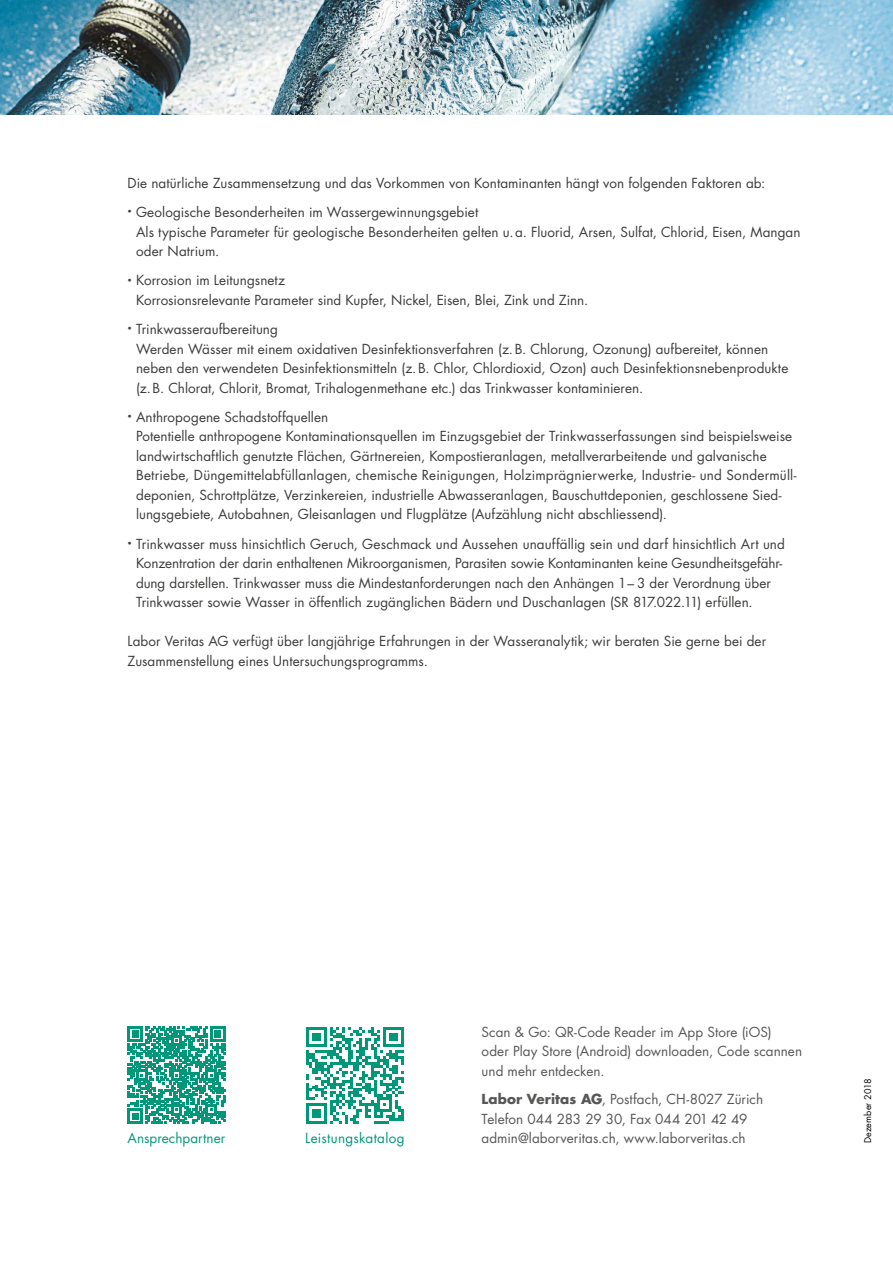
<style>
.page{position:relative;width:893px;height:1263px;background:#fff}
.page>*{position:absolute;margin:0;border:0;box-sizing:border-box;transform-origin:0 0}
.t1{font:13.5px/19.5px "Futura LT";letter-spacing:.005em;color:#3c3c3b}
.t2{font:13.5px/19.5px "Futura LT";letter-spacing:.005em;color:#575756}
.t3{font:13.5px "Futura LT";letter-spacing:.01em;color:#009879}
.t4{font:9px "Futura LT";letter-spacing:.015em;color:#000}
.s1{font-weight:700}
</style>
<div class="page">
<svg style="left:306px;top:1027px;width:97px;height:97px"></svg>
<svg style="left:128px;top:1026px;width:97px;height:98px"></svg>
<img style="left:0;top:0;width:893px;height:115px">
<p class="t1" style="left:128px;top:173px;width:639px">Die natürliche Zusammensetzung und das Vorkommen von Kontaminanten hängt von folgenden Faktoren ab:</p>
<p class="t1" style="left:136px;top:202px;width:666px;text-indent:-9px"><sup>•</sup> Geologische Besonderheiten im Wassergewinnungsgebiet<br>Als typische Parameter für geologische Besonderheiten gelten u.a. Fluorid, Arsen, Sulfat, Chlorid, Eisen, Mangan oder Natrium.</p>
<p class="t1" style="left:136px;top:271px;width:454px;text-indent:-9px"><sup>•</sup> Korrosion im Leitungsnetz<br>Korrosionsrelevante Parameter sind Kupfer, Nickel, Eisen, Blei, Zink und Zinn.</p>
<p class="t1" style="left:136px;top:319px;width:654px;text-indent:-9px"><sup>•</sup> Trinkwasseraufbereitung<br>Werden Wässer mit einem oxidativen Desinfektionsverfahren (z.B. Chlorung, Ozonung) aufbereitet, können neben den verwendeten Desinfektionsmitteln (z.B. Chlor, Chlordioxid, Ozon) auch Desinfektionsnebenprodukte (z.B. Chlorat, Chlorit, Bromat, Trihalogenmethane etc.) das Trinkwasser kontaminieren.</p>
<p class="t1" style="left:136px;top:407px;width:662px;text-indent:-9px"><sup>•</sup> Anthropogene Schadstoffquellen<br>Potentielle anthropogene Kontaminationsquellen im Einzugsgebiet der Trinkwasserfassungen sind beispielsweise landwirtschaftlich genutzte Flächen, Gärtnereien, Kompostieranlagen, metallverarbeitende und galvanische Betriebe, Düngemittelabfüllanlagen, chemische Reinigungen, Holzimprägnierwerke, Industrie- und Sondermüll&shy;deponien, Schrottplätze, Verzinkereien, industrielle Abwasseranlagen, Bauschuttdeponien, geschlossene Sied&shy;lungsgebiete, Autobahnen, Gleisanlagen und Flugplätze (Aufzählung nicht abschliessend).</p>
<p class="t1" style="left:136px;top:534px;width:650px;text-indent:-9px"><sup>•</sup> Trinkwasser muss hinsichtlich Geruch, Geschmack und Aussehen unauffällig sein und darf hinsichtlich Art und Konzentration der darin enthaltenen Mikroorganismen, Parasiten sowie Kontaminanten keine Gesundheitsgefähr&shy;dung darstellen. Trinkwasser muss die Mindestanforderungen nach den Anhängen 1– 3 der Verordnung über Trinkwasser sowie Wasser in öffentlich zugänglichen Bädern und Duschanlagen (SR 817.022.11) erfüllen.</p>
<p class="t1" style="left:128px;top:631px;width:640px">Labor Veritas AG verfügt über langjährige Erfahrungen in der Wasseranalytik; wir beraten Sie gerne bei der<br>Zusammenstellung eines Untersuchungsprogramms.</p>
<p class="t2" style="left:482px;top:1022px;width:322px">Scan &amp; Go: QR-Code Reader im App Store (iOS) oder Play Store (Android) downloaden, Code scannen und mehr entdecken.</p>
<p class="t2" style="left:482px;top:1090px;width:283px"><span class="s1">Labor Veritas AG</span>, Postfach, CH-8027 Zürich<br>Telefon 044 283 29 30, Fax 044 201 42 49</p>
<p class="t3" style="left:128px;top:1129px;width:99px">Ansprechpartner</p>
<p class="t3" style="left:305px;top:1129px;width:101px">Leistungskatalog</p>
<p class="t2" style="left:482px;top:1129px;width:266px">admin@laborveritas.ch, www.laborveritas.ch</p>
<p class="t4" style="left:862px;top:1143px;width:66px;rotate:-90deg">Dezember 2018</p>
</div>
